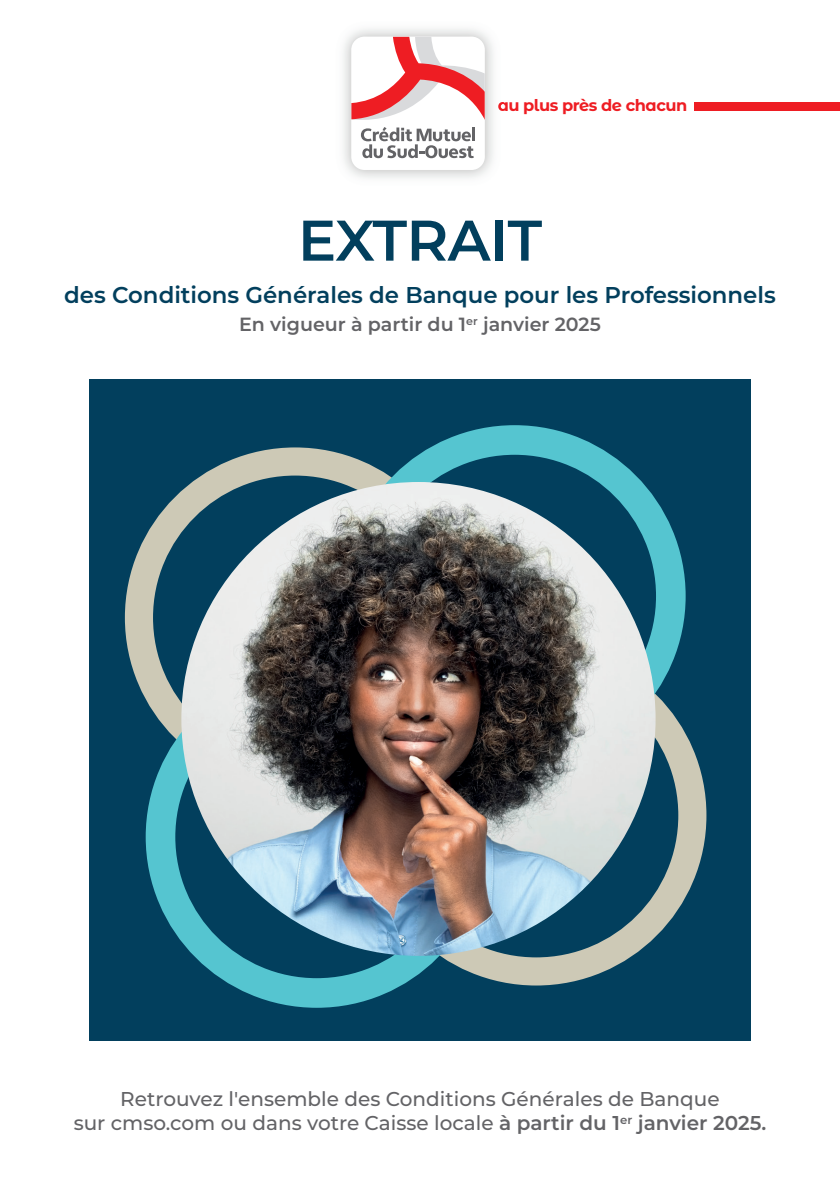
<style>
.page{position:relative;width:840px;height:1191px;background:#fff}
.page>*{position:absolute;margin:0;border:0;box-sizing:border-box;transform-origin:0 0}
.t1{font:600 57.2px "Montserrat";letter-spacing:-.01em;color:#023f5d}
.t2{font:600 22.8px "Montserrat";color:#023f5d}
.t3{font:500 20px/24px "Montserrat";color:#636366;text-align:center}
.t4{font:600 19px "Montserrat";color:#636366}
.t5{font:700 16.2px "Montserrat Alternates";letter-spacing:-.03em;color:#ee1d23}
.s1{font-weight:600}
</style>
<div class="page">
<div style="left:694px;top:102px;width:145px;height:9px;background:#ee1d23"></div>
<img style="left:343px;top:29px;width:150px;height:149px">
<svg style="left:498px;top:102px;width:5px;height:9px"></svg>
<div style="left:351px;top:37px;width:133px;height:133px;background:#fff;border-radius:13px"></div>
<svg style="left:361px;top:127px;width:112px;height:31px"></svg>
<hr style="left:472px;top:127px;width:3px;height:14px;background:#636366">
<svg style="left:351px;top:37px;width:133px;height:83px"></svg>
<div style="left:89px;top:379px;width:661px;height:661px;background:#023f5d"></div>
<div style="left:366px;top:645px;width:340px;height:340px;border:28px solid #cdc9b6;border-radius:50%"></div>
<div style="left:125px;top:447px;width:340px;height:340px;border:28px solid #cdc9b6;border-radius:50%"></div>
<div style="left:343px;top:425px;width:342px;height:342px;border:30px solid #55c5d0;border-radius:50%"></div>
<div style="left:146px;top:666px;width:341px;height:341px;border:30px solid #55c5d0;border-radius:50%"></div>
<img style="left:181px;top:482px;width:474px;height:474px;border-radius:237px">
<p class="t5" style="left:497px;top:93px;width:191px">au plus près de chacun</p>
<h1 class="t1" style="left:298px;top:202px;width:245px">EXTRAIT</h1>
<p class="t2" style="left:64px;top:278px;width:712px">des Conditions Générales de Banque pour les Professionnels</p>
<p class="t4" style="left:239px;top:311px;width:363px">En vigueur à partir du 1<sup>er</sup> janvier 2025</p>
<p class="t3" style="left:74px;top:1086px;width:693px">Retrouvez l'ensemble des Conditions Générales de Banque<br>sur cmso.com ou dans votre Caisse locale <span class="s1">à partir du 1</span><sup>er</sup> <span class="s1">janvier 2025.</span></p>
</div>
